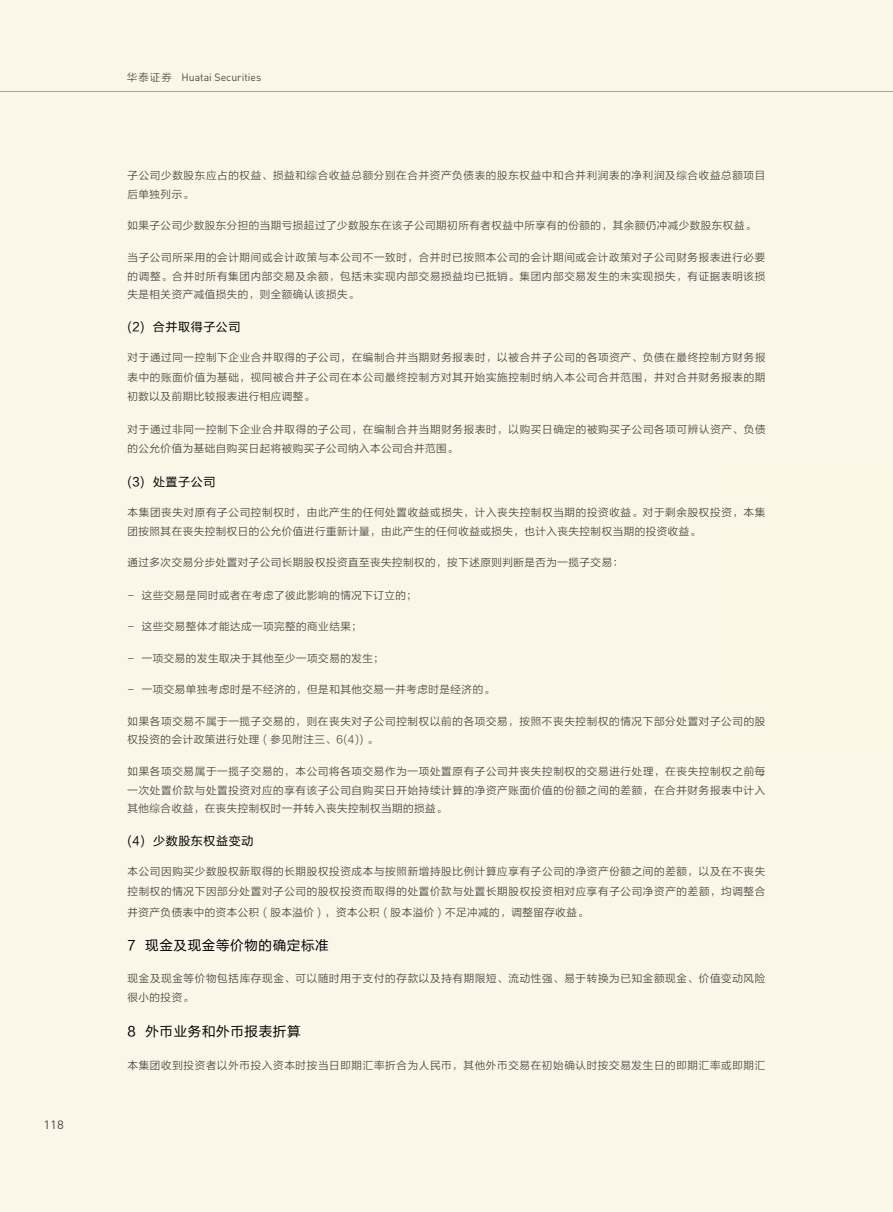
<style>
.page{position:relative;width:893px;height:1212px;background:#faf7e8}
.page>*{position:absolute;margin:0;border:0;box-sizing:border-box;transform-origin:0 0}
.t1{font:13.5px "FZLTHJW GB1 0";letter-spacing:.05em;color:#000}
.t2{font:12px "FZLTHJW GB1 0";letter-spacing:.05em;color:#000}
.t3{font:12px "DIN Pro";color:#4c4948;scale:1.08 1}
.t4{font:10.5px/18.8px "FZLTXIHJW GB1 0";letter-spacing:.065em;color:#4a4640}
.t5{font:10.5px "DIN Pro";color:#4a4640}
.s1{font-family:"FZLTXHK"}
</style>
<div class="page">
<hr style="left:0;top:91px;width:893px;height:1px;background:#a6a59b">
<p class="t3" style="left:43px;top:1117px;width:20px">118</p>
<p class="t5" style="left:127px;top:70px;width:136px"><span class="s1">华泰证券</span> Huatai Securities</p>
<p class="t4" style="left:128px;top:166px;width:639px">子公司少数股东应占的权益、损益和综合收益总额分别在合并资产负债表的股东权益中和合并利润表的净利润及综合收益总额项目后单独列示。</p>
<p class="t4" style="left:128px;top:217px;width:629px">如果子公司少数股东分担的当期亏损超过了少数股东在该子公司期初所有者权益中所享有的份额的，其余额仍冲减少数股东权益。</p>
<p class="t4" style="left:128px;top:248px;width:639px;text-align:justify">当子公司所采用的会计期间或会计政策与本公司不一致时，合并时已按照本公司的会计期间或会计政策对子公司财务报表进行必要的调整。合并时所有集团内部交易及余额，包括未实现内部交易损益均已抵销。集团内部交易发生的未实现损失，有证据表明该损失是相关资产减值损失的，则全额确认该损失。</p>
<p class="t2" style="left:128px;top:320px;width:114px">(2) 合并取得子公司</p>
<p class="t4" style="left:128px;top:348px;width:639px;line-height:19.5px;text-align:justify">对于通过同一控制下企业合并取得的子公司，在编制合并当期财务报表时，以被合并子公司的各项资产、负债在最终控制方财务报表中的账面价值为基础，视同被合并子公司在本公司最终控制方对其开始实施控制时纳入本公司合并范围，并对合并财务报表的期初数以及前期比较报表进行相应调整。</p>
<p class="t4" style="left:128px;top:420px;width:639px;line-height:19.5px">对于通过非同一控制下企业合并取得的子公司，在编制合并当期财务报表时，以购买日确定的被购买子公司各项可辨认资产、负债的公允价值为基础自购买日起将被购买子公司纳入本公司合并范围。</p>
<p class="t2" style="left:128px;top:475px;width:89px">(3) 处置子公司</p>
<p class="t4" style="left:128px;top:503px;width:639px">本集团丧失对原有子公司控制权时，由此产生的任何处置收益或损失，计入丧失控制权当期的投资收益。对于剩余股权投资，本集团按照其在丧失控制权日的公允价值进行重新计量，由此产生的任何收益或损失，也计入丧失控制权当期的投资收益。</p>
<p class="t4" style="left:128px;top:553px;width:497px">通过多次交易分步处置对子公司长期股权投资直至丧失控制权的，按下述原则判断是否为一揽子交易：</p>
<p class="t4" style="left:128px;top:586px;width:291px">- 这些交易是同时或者在考虑了彼此影响的情况下订立的；</p>
<p class="t4" style="left:128px;top:617px;width:236px">- 这些交易整体才能达成一项完整的商业结果；</p>
<p class="t4" style="left:128px;top:649px;width:258px">- 一项交易的发生取决于其他至少一项交易的发生；</p>
<p class="t4" style="left:128px;top:680px;width:368px">- 一项交易单独考虑时是不经济的，但是和其他交易一并考虑时是经济的。</p>
<p class="t4" style="left:128px;top:712px;width:639px">如果各项交易不属于一揽子交易的，则在丧失对子公司控制权以前的各项交易，按照不丧失控制权的情况下部分处置对子公司的股权投资的会计政策进行处理 ( 参见附注三、6(4)) 。</p>
<p class="t4" style="left:128px;top:762px;width:639px;text-align:justify">如果各项交易属于一揽子交易的，本公司将各项交易作为一项处置原有子公司并丧失控制权的交易进行处理，在丧失控制权之前每一次处置价款与处置投资对应的享有该子公司自购买日开始持续计算的净资产账面价值的份额之间的差额，在合并财务报表中计入其他综合收益，在丧失控制权时一并转入丧失控制权当期的损益。</p>
<p class="t2" style="left:128px;top:834px;width:127px">(4) 少数股东权益变动</p>
<p class="t4" style="left:128px;top:862px;width:639px;line-height:19.5px">本公司因购买少数股权新取得的长期股权投资成本与按照新增持股比例计算应享有子公司的净资产份额之间的差额，以及在不丧失控制权的情况下因部分处置对子公司的股权投资而取得的处置价款与处置长期股权投资相对应享有子公司净资产的差额，均调整合</p>
<p class="t4" style="left:128px;top:903px;width:462px">并资产负债表中的资本公积 ( 股本溢价 ) ，资本公积 ( 股本溢价 ) 不足冲减的，调整留存收益。</p>
<p class="t1" style="left:128px;top:938px;width:203px">7 现金及现金等价物的确定标准</p>
<p class="t4" style="left:128px;top:969px;width:639px;line-height:19.5px">现金及现金等价物包括库存现金、可以随时用于支付的存款以及持有期限短、流动性强、易于转换为已知金额现金、价值变动风险很小的投资。</p>
<p class="t1" style="left:128px;top:1024px;width:175px">8 外币业务和外币报表折算</p>
<p class="t4" style="left:128px;top:1056px;width:639px">本集团收到投资者以外币投入资本时按当日即期汇率折合为人民币，其他外币交易在初始确认时按交易发生日的即期汇率或即期汇</p>
</div>
